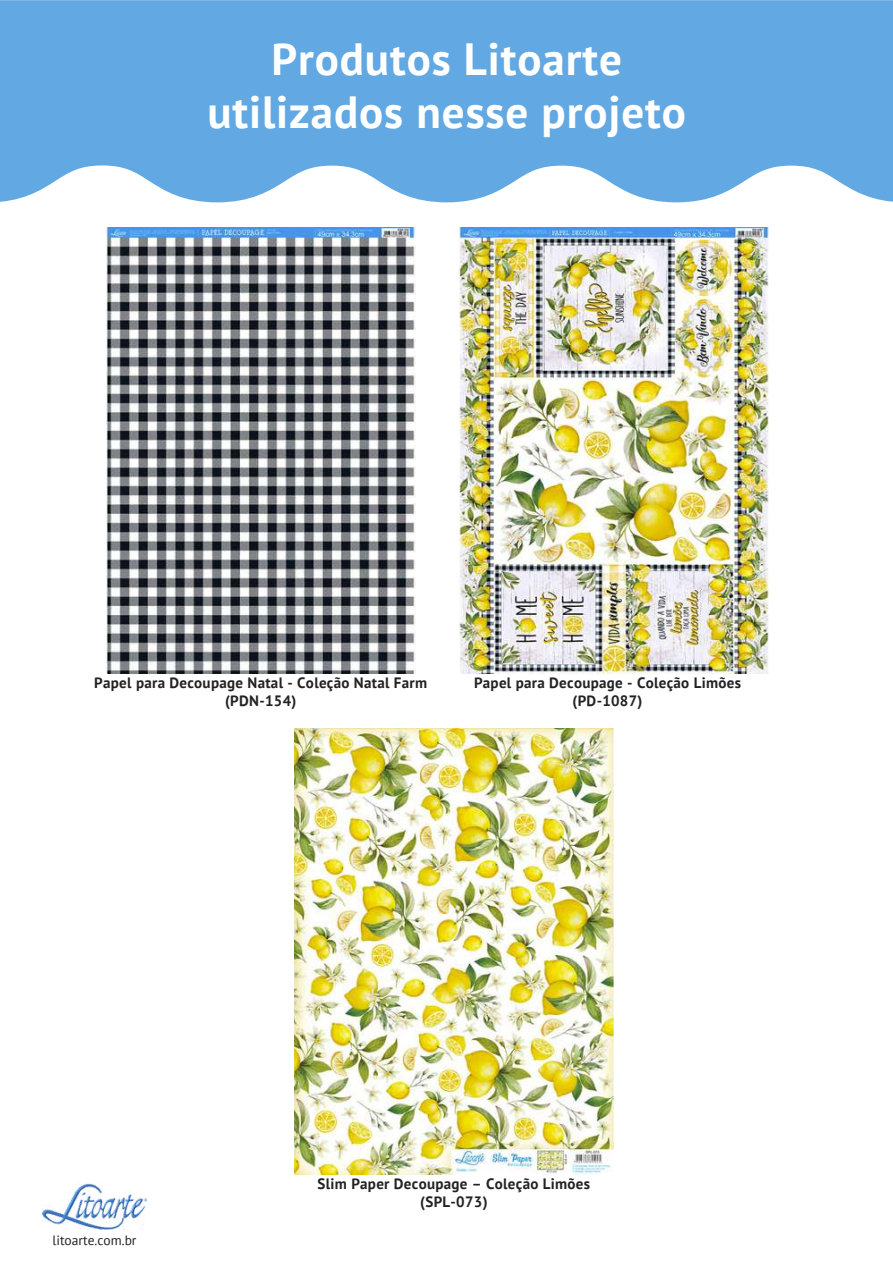
<style>
.page{position:relative;width:893px;height:1264px;background:#fff}
.page>*{position:absolute;margin:0;border:0;box-sizing:border-box;transform-origin:0 0}
.t1{font:700 45px/52.8px "PT Sans";letter-spacing:.02em;color:#fff;text-align:center}
.t2{font:700 15px/18px "PT Sans";letter-spacing:.02em;color:#222;text-align:center}
.t3{font:13.5px "PT Sans";color:#222}
</style>
<div class="page">
<img style="left:42px;top:1183px;width:104px;height:46px">
<svg style="left:0;top:0;width:892px;height:202px;background:#6fafe4"></svg>
<img style="left:459px;top:228px;width:309px;height:445px">
<img style="left:107px;top:228px;width:308px;height:445px">
<img style="left:294px;top:728px;width:320px;height:446px">
<h1 class="t1" style="left:207px;top:32px;width:480px">Produtos Litoarte utilizados nesse projeto</h1>
<p class="t2" style="left:94px;top:673px;width:334px">Papel para Decoupage Natal - Coleção Natal Farm (PDN-154)</p>
<p class="t2" style="left:474px;top:673px;width:268px">Papel para Decoupage - Coleção Limões (PD-1087)</p>
<p class="t3" style="left:52px;top:1231px;width:86px">litoarte.com.br</p>
<p class="t2" style="left:317px;top:1174px;width:274px">Slim Paper Decoupage – Coleção Limões (SPL-073)</p>
</div>
